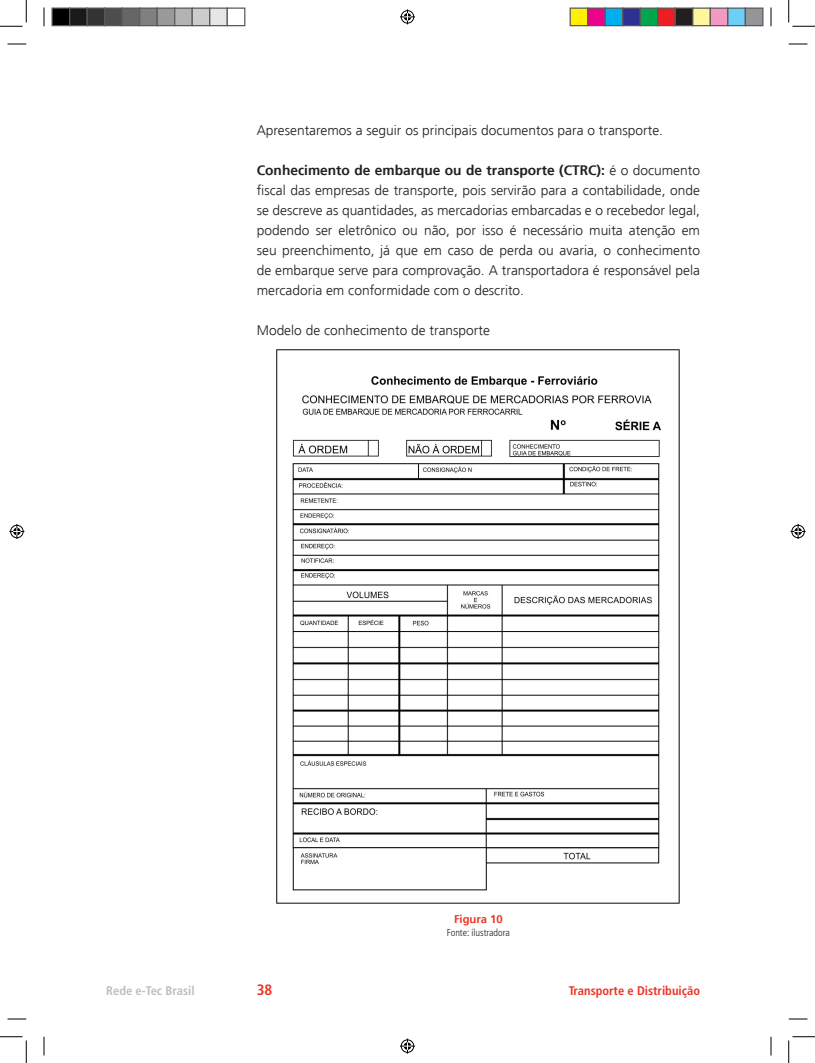
<style>
.page{position:relative;width:815px;height:1063px;background:#fff}
.page>*{position:absolute;margin:0;border:0;box-sizing:border-box;transform-origin:0 0}
.t1{font:700 condensed 15px "Frutiger LT Std";color:#ef3122}
.t2{font:300 13.75px/20px "Frutiger LT Std";color:#231f20;text-align:justify}
.t3{font:700 condensed 12.5px "Frutiger LT Std";color:#ef3122}
.t4{font:700 condensed 12.5px "Frutiger LT Std";color:#bcbdc0}
.t5{font:700 11.25px "Frutiger LT Std";color:#ef3122}
.t6{font:300 condensed 10px "Frutiger LT Std";color:#231f20}
.s1{font-weight:700}
</style>
<div class="page">
<img style="left:276px;top:350px;width:403px;height:553px">
<svg style="left:8px;top:43px;width:18px;height:2px"></svg>
<svg style="left:788px;top:43px;width:19px;height:2px"></svg>
<svg style="left:8px;top:1018px;width:18px;height:1px"></svg>
<svg style="left:788px;top:1018px;width:19px;height:1px"></svg>
<svg style="left:43px;top:8px;width:2px;height:18px"></svg>
<svg style="left:43px;top:1036px;width:2px;height:19px"></svg>
<svg style="left:770px;top:8px;width:1px;height:18px"></svg>
<svg style="left:770px;top:1036px;width:1px;height:19px"></svg>
<svg style="left:0;top:0;width:27px;height:27px"></svg>
<svg style="left:0;top:1036px;width:27px;height:26px"></svg>
<svg style="left:788px;top:0;width:26px;height:27px"></svg>
<svg style="left:788px;top:1036px;width:26px;height:26px"></svg>
<svg style="left:400px;top:9px;width:15px;height:15px"></svg>
<svg style="left:400px;top:1038px;width:15px;height:15px"></svg>
<svg style="left:9px;top:524px;width:15px;height:15px"></svg>
<svg style="left:790px;top:524px;width:15px;height:15px"></svg>
<div style="left:52px;top:8px;width:18px;height:18px;background:#000"></div>
<div style="left:51px;top:8px;width:19px;height:18px;border:1px solid #595959"></div>
<div style="left:70px;top:8px;width:17px;height:18px;background:#1a1a1a"></div>
<div style="left:69px;top:8px;width:19px;height:18px;border:1px solid #595959"></div>
<div style="left:87px;top:8px;width:18px;height:18px;background:#333"></div>
<div style="left:86px;top:8px;width:19px;height:18px;border:1px solid #595959"></div>
<div style="left:105px;top:8px;width:17px;height:18px;background:#4d4d4d"></div>
<div style="left:104px;top:8px;width:19px;height:18px;border:1px solid #595959"></div>
<div style="left:122px;top:8px;width:18px;height:18px;background:#666"></div>
<div style="left:121px;top:8px;width:19px;height:18px;border:1px solid #595959"></div>
<div style="left:140px;top:8px;width:17px;height:18px;background:#808080"></div>
<div style="left:139px;top:8px;width:19px;height:18px;border:1px solid #595959"></div>
<div style="left:157px;top:8px;width:18px;height:18px;background:#999"></div>
<div style="left:156px;top:8px;width:19px;height:18px;border:1px solid #595959"></div>
<div style="left:175px;top:8px;width:17px;height:18px;background:#b3b3b3"></div>
<div style="left:174px;top:8px;width:19px;height:18px;border:1px solid #595959"></div>
<div style="left:192px;top:8px;width:18px;height:18px;background:#ccc"></div>
<div style="left:191px;top:8px;width:19px;height:18px;border:1px solid #595959"></div>
<div style="left:210px;top:8px;width:17px;height:18px;background:#e6e6e6"></div>
<div style="left:209px;top:8px;width:19px;height:18px;border:1px solid #595959"></div>
<div style="left:226px;top:8px;width:19px;height:18px;border:1px solid #595959"></div>
<div style="left:570px;top:8px;width:17px;height:18px;background:#fff101"></div>
<div style="left:569px;top:8px;width:19px;height:18px;border:1px solid #595959"></div>
<div style="left:587px;top:8px;width:18px;height:18px;background:#ed028c"></div>
<div style="left:587px;top:8px;width:18px;height:18px;border:1px solid #595959"></div>
<div style="left:605px;top:8px;width:17px;height:18px;background:#00aeef"></div>
<div style="left:604px;top:8px;width:19px;height:18px;border:1px solid #595959"></div>
<div style="left:622px;top:8px;width:18px;height:18px;background:#2e3092"></div>
<div style="left:622px;top:8px;width:18px;height:18px;border:1px solid #595959"></div>
<div style="left:640px;top:8px;width:17px;height:18px;background:#00a54f"></div>
<div style="left:639px;top:8px;width:19px;height:18px;border:1px solid #595959"></div>
<div style="left:657px;top:8px;width:18px;height:18px;background:#ee1d23"></div>
<div style="left:657px;top:8px;width:18px;height:18px;border:1px solid #595959"></div>
<div style="left:675px;top:8px;width:17px;height:18px;background:#231f20"></div>
<div style="left:674px;top:8px;width:19px;height:18px;border:1px solid #595959"></div>
<div style="left:692px;top:8px;width:18px;height:18px;background:#fff79a"></div>
<div style="left:692px;top:8px;width:18px;height:18px;border:1px solid #595959"></div>
<div style="left:710px;top:8px;width:17px;height:18px;background:#f499c2"></div>
<div style="left:709px;top:8px;width:19px;height:18px;border:1px solid #595959"></div>
<div style="left:727px;top:8px;width:18px;height:18px;background:#6bcff6"></div>
<div style="left:727px;top:8px;width:18px;height:18px;border:1px solid #595959"></div>
<div style="left:745px;top:8px;width:17px;height:18px;background:#939598"></div>
<div style="left:744px;top:8px;width:19px;height:18px;border:1px solid #595959"></div>
<p class="t2" style="left:257px;top:120px;width:407px">Apresentaremos a seguir os principais documentos para o transporte.</p>
<p class="t2" style="left:257px;top:160px;width:444px"><span class="s1">Conhecimento de embarque ou de transporte (CTRC):</span> é o documento fiscal das empresas de transporte, pois servirão para a contabilidade, onde se descreve as quantidades, as mercadorias embarcadas e o recebedor legal, podendo ser eletrônico ou não, por isso é necessário muita atenção em seu preenchimento, já que em caso de perda ou avaria, o conhecimento de embarque serve para comprovação. A transportadora é responsável pela mercadoria em conformidade com o descrito.</p>
<p class="t2" style="left:257px;top:320px;width:235px">Modelo de conhecimento de transporte</p>
<p class="t5" style="left:454px;top:912px;width:50px">Figura 10</p>
<p class="t6" style="left:447px;top:926px;width:64px">Fonte: ilustradora</p>
<p class="t4" style="left:106px;top:983px;width:90px">Rede e-Tec Brasil</p>
<p class="t1" style="left:257px;top:981px;width:17px">38</p>
<p class="t3" style="left:568px;top:983px;width:133px">Transporte e Distribuição</p>
</div>
